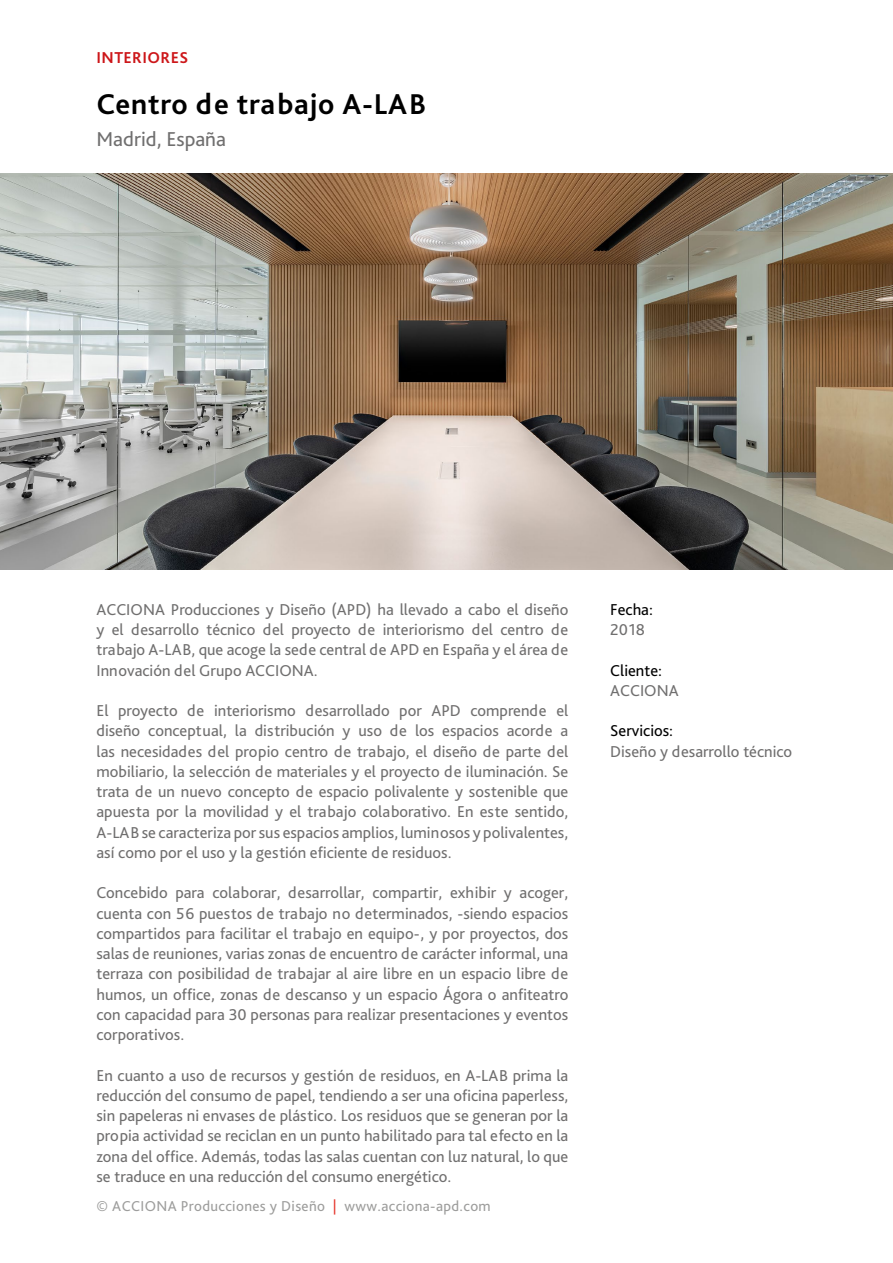
<style>
.page{position:relative;width:893px;height:1263px;background:#fff}
.page>*{position:absolute;margin:0;border:0;box-sizing:border-box;transform-origin:0 0}
.t1{font:700 30px "Bliss Pro";letter-spacing:.025em;color:#000}
.t2{font:21px "Bliss Pro";color:#706f6f}
.t3{font:16.5px/20.2px "Bliss Pro";color:#706f6f;text-align:justify}
.t4{font:16.5px "Bliss Pro";color:#000}
.t5{font:700 16.5px "Bliss Pro";letter-spacing:.025em;color:#cd171a}
.t6{font:15px "Bliss Pro";letter-spacing:.025em;color:#9d9d9c}
.s1{color:#e63329}
</style>
<div class="page">
<img style="left:0;top:173px;width:893px;height:396px">
<p class="t5" style="left:97px;top:48px;width:93px">INTERIORES</p>
<h1 class="t1" style="left:97px;top:85px;width:331px">Centro de trabajo A-LAB</h1>
<p class="t2" style="left:97px;top:126px;width:131px">Madrid, España</p>
<p class="t3" style="left:97px;top:599px;width:473px">ACCIONA Producciones y Diseño (APD) ha llevado a cabo el diseño y el desarrollo técnico del proyecto de interiorismo del centro de trabajo A-LAB, que acoge la sede central de APD en España y el área de Innovación del Grupo ACCIONA.</p>
<p class="t3" style="left:97px;top:700px;width:473px">El proyecto de interiorismo desarrollado por APD comprende el diseño conceptual, la distribución y uso de los espacios acorde a las necesidades del propio centro de trabajo, el diseño de parte del mobiliario, la selección de materiales y el proyecto de iluminación. Se trata de un nuevo concepto de espacio polivalente y sostenible que apuesta por la movilidad y el trabajo colaborativo. En este sentido, A-LAB se caracteriza por sus espacios amplios, luminosos y polivalentes, así como por el uso y la gestión eficiente de residuos.</p>
<p class="t3" style="left:97px;top:882px;width:473px">Concebido para colaborar, desarrollar, compartir, exhibir y acoger, cuenta con 56 puestos de trabajo no determinados, -siendo espacios compartidos para facilitar el trabajo en equipo-, y por proyectos, dos salas de reuniones, varias zonas de encuentro de carácter informal, una terraza con posibilidad de trabajar al aire libre en un espacio libre de humos, un office, zonas de descanso y un espacio Ágora o anfiteatro con capacidad para 30 personas para realizar presentaciones y eventos corporativos.</p>
<p class="t3" style="left:97px;top:1065px;width:473px">En cuanto a uso de recursos y gestión de residuos, en A-LAB prima la reducción del consumo de papel, tendiendo a ser una oficina paperless, sin papeleras ni envases de plástico. Los residuos que se generan por la propia actividad se reciclan en un punto habilitado para tal efecto en la zona del office. Además, todas las salas cuentan con luz natural, lo que se traduce en una reducción del consumo energético.</p>
<p class="t6" style="left:97px;top:1196px;width:396px">© ACCIONA Producciones y Diseño <span class="s1">|</span> www.acciona-apd.com</p>
<p class="t4" style="left:610px;top:599px;width:44px">Fecha:</p>
<p class="t3" style="left:610px;top:619px;width:36px">2018</p>
<p class="t4" style="left:610px;top:660px;width:53px">Cliente:</p>
<p class="t3" style="left:610px;top:680px;width:70px">ACCIONA</p>
<p class="t4" style="left:610px;top:721px;width:64px">Servicios:</p>
<p class="t3" style="left:610px;top:741px;width:184px">Diseño y desarrollo técnico</p>
</div>
